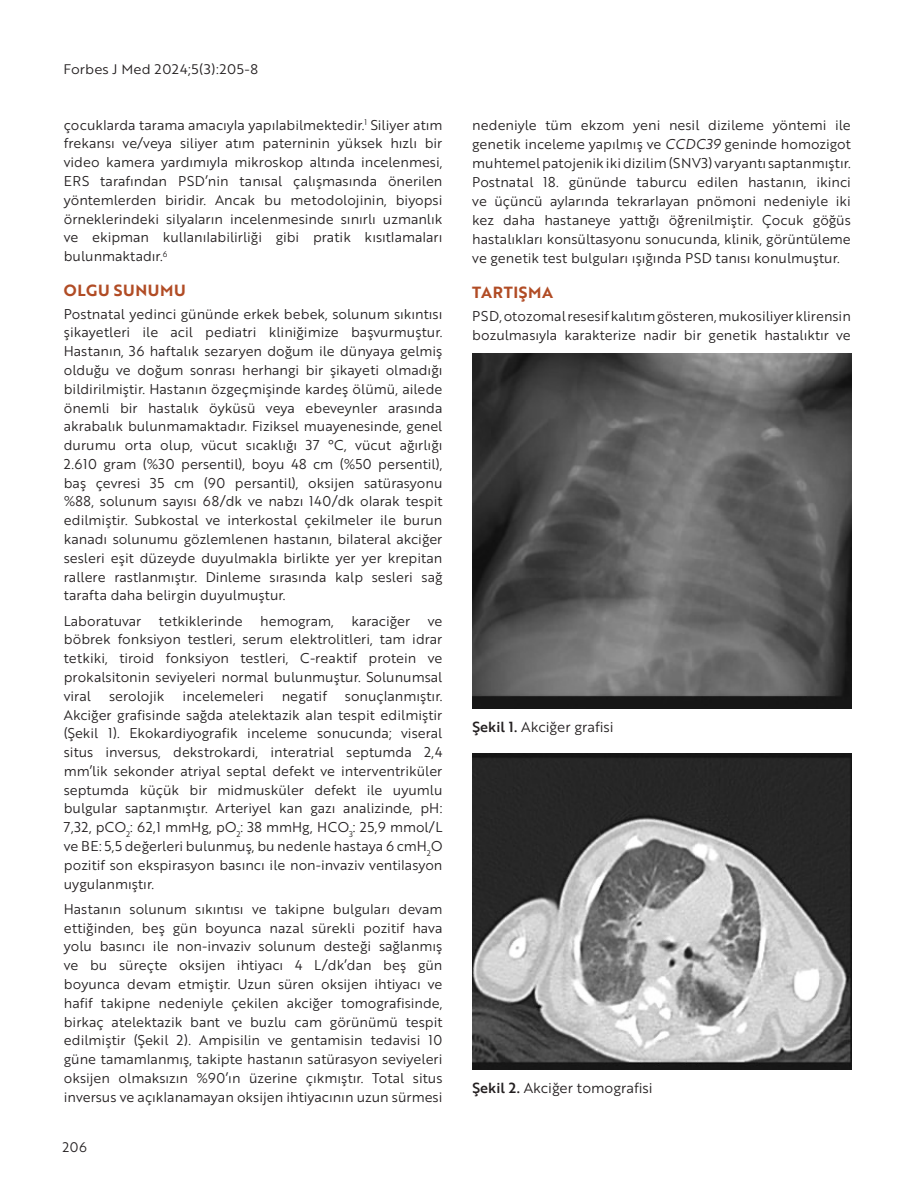
<style>
.page{position:relative;width:915px;height:1191px;background:#fff}
.page>*{position:absolute;margin:0;border:0;box-sizing:border-box;transform-origin:0 0}
.ANA_BASLIK{font:15.75px "Brother 1816 Bold";letter-spacing:.04em;color:#b14c25}
.RESİM-ALTI{font:14.25px "Brother 1816";color:#231f20}
.YAZI{font:13.8px/18.8px "Brother 1816";color:#231f20;text-align:justify}
.t1{font:13.5px "Brother 1816";letter-spacing:.025em;color:#231f20;scale:1.05 1}
.t2{font:13.5px "Brother 1816";letter-spacing:.025em;color:#231f20}
.s1{font-style:italic}
.s2{font-weight:500}
</style>
<div class="page">
<img style="left:472px;top:354px;width:378px;height:354px">
<img style="left:472px;top:753px;width:378px;height:316px">
<p class="t1" style="left:64px;top:60px;width:187px">Forbes J Med 2024;5(3):205-8</p>
<p class="YAZI" style="left:64px;top:115px;width:380px">çocuklarda tarama amacıyla yapılabilmektedir.<sup>1</sup> Siliyer atım frekansı ve/veya siliyer atım paterninin yüksek hızlı bir video kamera yardımıyla mikroskop altında incelenmesi, ERS tarafından PSD’nin tanısal çalışmasında önerilen yöntemlerden biridir. Ancak bu metodolojinin, biyopsi örneklerindeki silyaların incelenmesinde sınırlı uzmanlık ve ekipman kullanılabilirliği gibi pratik kısıtlamaları bulunmaktadır.<sup>6</sup></p>
<p class="ANA_BASLIK" style="left:64px;top:278px;width:123px">OLGU SUNUMU</p>
<p class="YAZI" style="left:64px;top:304px;width:380px">Postnatal yedinci gününde erkek bebek, solunum sıkıntısı şikayetleri ile acil pediatri kliniğimize başvurmuştur.<br>Hastanın, 36 haftalık sezaryen doğum ile dünyaya gelmiş olduğu ve doğum sonrası herhangi bir şikayeti olmadığı bildirilmiştir. Hastanın özgeçmişinde kardeş ölümü, ailede önemli bir hastalık öyküsü veya ebeveynler arasında akrabalık bulunmamaktadır. Fiziksel muayenesinde, genel durumu orta olup, vücut sıcaklığı 37 °C, vücut ağırlığı 2.610 gram (%30 persentil), boyu 48 cm (%50 persentil), baş çevresi 35 cm (90 persantil), oksijen satürasyonu %88, solunum sayısı 68/dk ve nabzı 140/dk olarak tespit edilmiştir. Subkostal ve interkostal çekilmeler ile burun kanadı solunumu gözlemlenen hastanın, bilateral akciğer sesleri eşit düzeyde duyulmakla birlikte yer yer krepitan rallere rastlanmıştır. Dinleme sırasında kalp sesleri sağ tarafta daha belirgin duyulmuştur.</p>
<p class="YAZI" style="left:64px;top:610px;width:79px">Laboratuvar</p>
<p class="YAZI" style="left:159px;top:610px;width:85px">tetkiklerinde</p>
<p class="YAZI" style="left:260px;top:610px;width:75px">hemogram,</p>
<p class="YAZI" style="left:351px;top:610px;width:60px">karaciğer</p>
<p class="YAZI" style="left:64px;top:610px;width:380px;text-indent:364px">ve böbrek fonksiyon testleri, serum elektrolitleri, tam idrar tetkiki, tiroid fonksiyon testleri, C-reaktif protein ve prokalsitonin seviyeleri normal bulunmuştur. Solunumsal viral</p>
<p class="YAZI" style="left:109px;top:686px;width:57px">serolojik</p>
<p class="YAZI" style="left:182px;top:686px;width:83px">incelemeleri</p>
<p class="YAZI" style="left:282px;top:686px;width:47px">negatif</p>
<p class="YAZI" style="left:64px;top:686px;width:380px;text-indent:281px">sonuçlanmıştır.<br>Akciğer grafisinde sağda atelektazik alan tespit edilmiştir (Şekil 1). Ekokardiyografik inceleme sonucunda; viseral situs inversus, dekstrokardi, interatrial septumda 2,4 mm’lik sekonder atriyal septal defekt ve interventriküler septumda küçük bir midmusküler defekt ile uyumlu bulgular saptanmıştır. Arteriyel kan gazı analizinde, pH:<br>7,32, pCO<sub>2</sub>: 62,1 mmHg, pO<sub>2</sub>: 38 mmHg, HCO<sub>3</sub>: 25,9 mmol/L ve BE: 5,5 değerleri bulunmuş, bu nedenle hastaya 6 cmH<sub>2</sub>O pozitif son ekspirasyon basıncı ile non-invaziv ventilasyon uygulanmıştır.</p>
<p class="YAZI" style="left:64px;top:899px;width:380px">Hastanın solunum sıkıntısı ve takipne bulguları devam ettiğinden, beş gün boyunca nazal sürekli pozitif hava yolu basıncı ile non-invaziv solunum desteği sağlanmış ve bu süreçte oksijen ihtiyacı 4 L/dk’dan beş gün boyunca devam etmiştir. Uzun süren oksijen ihtiyacı ve hafif takipne nedeniyle çekilen akciğer tomografisinde, birkaç atelektazik bant ve buzlu cam görünümü tespit edilmiştir (Şekil 2). Ampisilin ve gentamisin tedavisi 10 güne tamamlanmış, takipte hastanın satürasyon seviyeleri oksijen olmaksızın %90’ın üzerine çıkmıştır. Total situs inversus ve açıklanamayan oksijen ihtiyacının uzun sürmesi</p>
<p class="t2" style="left:62px;top:1137px;width:26px">206</p>
<p class="YAZI" style="left:472px;top:115px;width:380px">nedeniyle tüm ekzom yeni nesil dizileme yöntemi ile genetik inceleme yapılmış ve <span class="s1">CCDC39</span> geninde homozigot muhtemel patojenik iki dizilim (SNV3) varyantı saptanmıştır.<br>Postnatal 18. gününde taburcu edilen hastanın, ikinci ve üçüncü aylarında tekrarlayan pnömoni nedeniyle iki kez daha hastaneye yattığı öğrenilmiştir. Çocuk göğüs hastalıkları konsültasyonu sonucunda, klinik, görüntüleme ve genetik test bulguları ışığında PSD tanısı konulmuştur.</p>
<p class="ANA_BASLIK" style="left:472px;top:280px;width:82px">TARTIŞMA</p>
<p class="YAZI" style="left:472px;top:306px;width:380px">PSD, otozomal resesif kalıtım gösteren, mukosiliyer klirensin bozulmasıyla karakterize nadir bir genetik hastalıktır ve</p>
<p class="RESİM-ALTI" style="left:472px;top:716px;width:143px"><span class="s2">Şekil 1.</span> Akciğer grafisi</p>
<p class="RESİM-ALTI" style="left:472px;top:1077px;width:182px"><span class="s2">Şekil 2.</span> Akciğer tomografisi</p>
</div>
